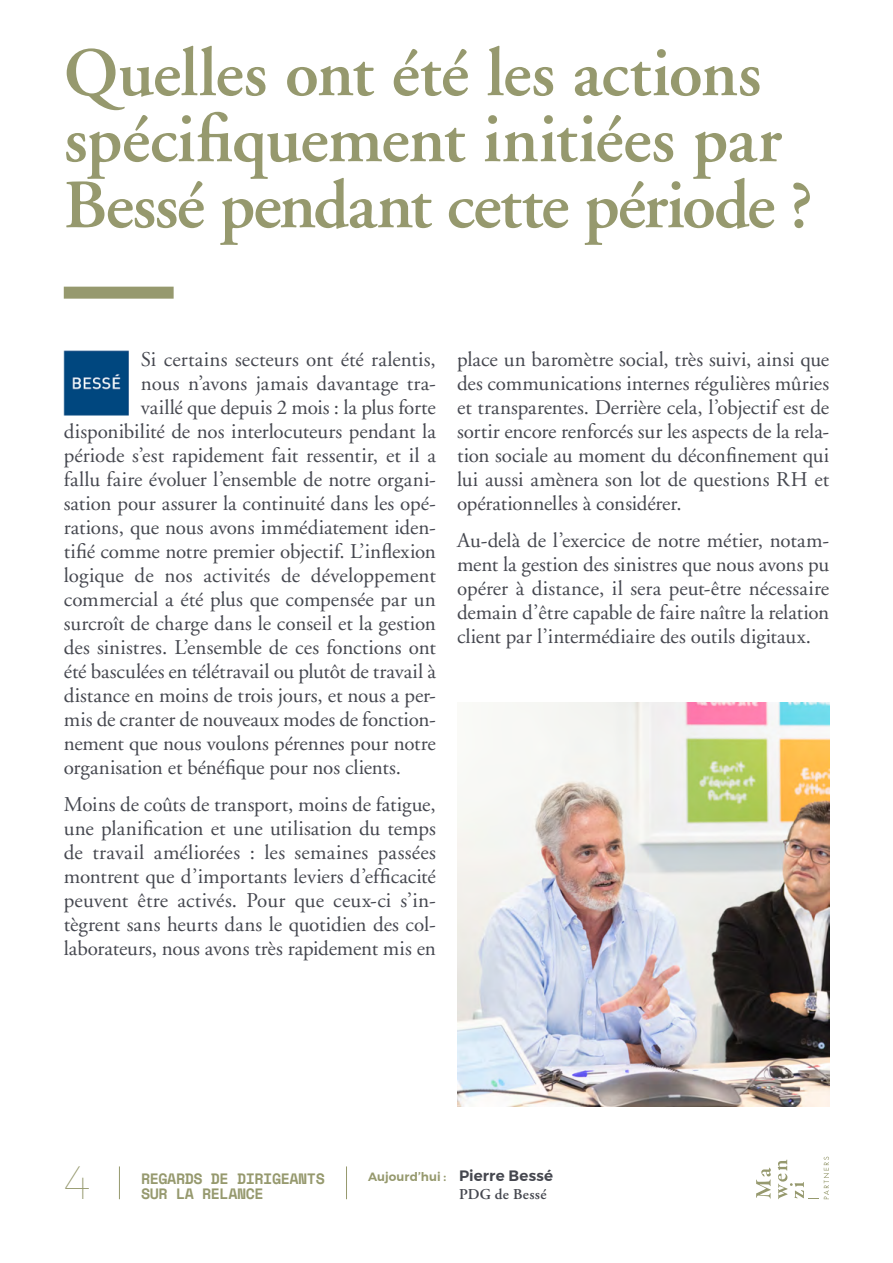
<style>
.page{position:relative;width:893px;height:1263px;background:#fff}
.page>*{position:absolute;margin:0;border:0;box-sizing:border-box;transform-origin:0 0}
.t1{font:600 69px/66px "Adobe Garamond";letter-spacing:-.015em;color:#96996e}
.t2{font:100 46.5px "Montserrat";color:#96996e}
.t3{font:21px/24px "Adobe Garamond";letter-spacing:-.005em;color:#45474f;text-align:justify}
.t4{font:700 15px/15px "Space Mono";letter-spacing:-.03em;color:#96996e}
.t5{font:600 15px "Montserrat";letter-spacing:.015em;color:#45474f}
.t6{font:600 15px "Adobe Garamond";letter-spacing:.02em;color:#45474f}
.t7{font:600 12px "Montserrat";letter-spacing:.005em;color:#96996e}
</style>
<div class="page">
<svg style="left:756px;top:1168px;width:15px;height:30px"></svg>
<svg style="left:778px;top:1157px;width:51px;height:42px"></svg>
<hr style="left:346px;top:1166px;width:1px;height:33px;background:#96996e">
<hr style="left:119px;top:1166px;width:1px;height:33px;background:#96996e">
<div style="left:64px;top:287px;width:110px;height:12px;background:#96996e"></div>
<img style="left:457px;top:702px;width:372px;height:405px">
<img style="left:64px;top:351px;width:64px;height:64px">
<h1 class="t1" style="left:64px;top:41px;width:751px">Quelles ont été les actions spécifiquement initiées par<br>Bessé pendant cette période ?</h1>
<p class="t3" style="left:141px;top:348px;width:296px">Si certains secteurs ont été ralentis,</p>
<p class="t3" style="left:141px;top:372px;width:296px">nous n’avons jamais davantage tra-</p>
<p class="t3" style="left:141px;top:396px;width:296px">vaillé que depuis 2 mois : la plus forte</p>
<p class="t3" style="left:64px;top:420px;width:374px">disponibilité de nos interlocuteurs pendant la</p>
<p class="t3" style="left:64px;top:444px;width:374px">période s’est rapidement fait ressentir, et il a</p>
<p class="t3" style="left:64px;top:468px;width:374px">fallu faire évoluer l’ensemble de notre organi-</p>
<p class="t3" style="left:64px;top:492px;width:374px">sation pour assurer la continuité dans les opé-</p>
<p class="t3" style="left:64px;top:516px;width:374px">rations, que nous avons immédiatement iden-</p>
<p class="t3" style="left:64px;top:540px;width:374px">tifié comme notre premier objectif. L’inflexion</p>
<p class="t3" style="left:64px;top:564px;width:373px">logique de nos activités de développement</p>
<p class="t3" style="left:64px;top:588px;width:374px">commercial a été plus que compensée par un</p>
<p class="t3" style="left:64px;top:612px;width:374px">surcroît de charge dans le conseil et la gestion</p>
<p class="t3" style="left:64px;top:636px;width:374px">des sinistres. L’ensemble de ces fonctions ont</p>
<p class="t3" style="left:64px;top:660px;width:374px">été basculées en télétravail ou plutôt de travail à</p>
<p class="t3" style="left:64px;top:684px;width:374px">distance en moins de trois jours, et nous a per-</p>
<p class="t3" style="left:64px;top:708px;width:374px">mis de cranter de nouveaux modes de fonction-</p>
<p class="t3" style="left:64px;top:732px;width:374px">nement que nous voulons pérennes pour notre</p>
<p class="t3" style="left:64px;top:756px;width:339px">organisation et bénéfique pour nos clients.</p>
<p class="t3" style="left:64px;top:793px;width:374px">Moins de coûts de transport, moins de fatigue, une planification et une utilisation du temps de travail améliorées : les semaines passées montrent que d’importants leviers d’efficacité peuvent être activés. Pour que ceux-ci s’in&shy;tègrent sans heurts dans le quotidien des col&shy;laborateurs, nous avons très rapidement mis en</p>
<p class="t3" style="left:457px;top:348px;width:374px">place un baromètre social, très suivi, ainsi que des communications internes régulières mûries et transparentes. Derrière cela, l’objectif est de sortir encore renforcés sur les aspects de la rela&shy;tion sociale au moment du déconfinement qui lui aussi amènera son lot de questions RH et opérationnelles à considérer.</p>
<p class="t3" style="left:457px;top:529px;width:374px">Au-delà de l’exercice de notre métier, notam&shy;ment la gestion des sinistres que nous avons pu opérer à distance, il sera peut-être nécessaire demain d’être capable de faire naître la relation client par l’intermédiaire des outils digitaux.</p>
<h2 class="t2" style="left:64px;top:1149px;width:28px">4</h2>
<p class="t4" style="left:141px;top:1171px;width:185px">REGARDS DE DIRIGEANTS<br>SUR LA RELANCE</p>
<p class="t5" style="left:459px;top:1164px;width:96px">Pierre Bessé</p>
<p class="t7" style="left:368px;top:1167px;width:80px">Aujourd’hui :</p>
<p class="t6" style="left:459px;top:1186px;width:89px">PDG de Bessé</p>
</div>
